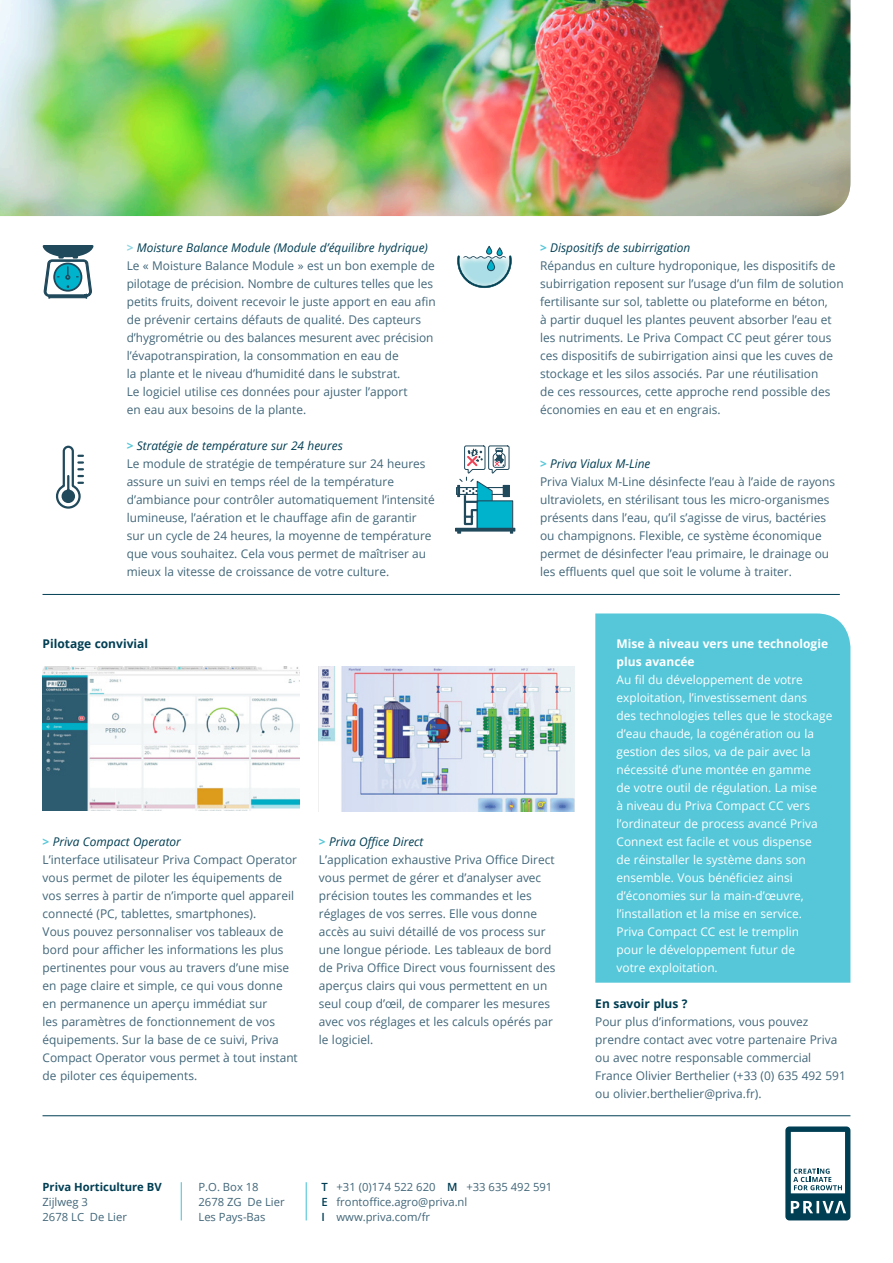
<style>
.page{position:relative;width:893px;height:1263px;background:#fff}
.page>*{position:absolute;margin:0;border:0;box-sizing:border-box;transform-origin:0 0}
.COPY{font:12px/18px "Open Sans";color:#416679}
.COPY-2{font:12px/18px "Open Sans";color:#fff}
.BULLET_ITALIC{font:italic 12px "Open Sans";color:#003e53}
.SUBHEADING_IN_COPY{font:700 12px/18px "Open Sans";color:#fff}
.SUBHEADING_IN_COPY-2{font:700 12px "Open Sans";color:#003e53}
.SUBHEADING_IN_COPY-3{font:italic 12px "Open Sans";color:#003e53}
.t1{font:11.25px "Open Sans";color:#416679}
.t2{font:700 11.25px "Open Sans";color:#003e53}
.s1{font-weight:700;font-style:normal;color:#8ed5e3}
.s2{font-weight:700;font-style:normal;color:#55c7d9}
.s3{font-weight:600;color:#003e53}
</style>
<div class="page">
<hr style="left:43px;top:1115px;width:807px;height:1px;background:#003e53">
<svg style="left:785px;top:1126px;width:65px;height:94px"></svg>
<hr style="left:181px;top:1182px;width:1px;height:38px;background:#55c7d9">
<hr style="left:306px;top:1182px;width:1px;height:38px;background:#55c7d9">
<div style="left:595px;top:613px;width:255px;height:370px;background:#55c7d9"></div>
<img style="left:0;top:0;width:850px;height:216px">
<svg style="left:42px;top:245px;width:52px;height:54px"></svg>
<svg style="left:55px;top:445px;width:29px;height:64px"></svg>
<svg style="left:457px;top:246px;width:55px;height:42px"></svg>
<div style="left:456px;top:487px;width:22px;height:8px;border:1px solid #20495c"></div>
<div style="left:455px;top:528px;width:60px;height:4px;border:1px solid #20495c"></div>
<svg style="left:457px;top:445px;width:57px;height:89px"></svg>
<hr style="left:43px;top:594px;width:797px;height:1px;background:#003e53">
<img style="left:319px;top:666px;width:255px;height:145px">
<img style="left:43px;top:666px;width:256px;height:145px">
<p class="BULLET_ITALIC" style="left:127px;top:239px;width:303px"><span class="s1">&gt;</span> Moisture Balance Module (Module d’équilibre hydrique)</p>
<p class="COPY" style="left:127px;top:256px;width:311px">Le « Moisture Balance Module » est un bon exemple de pilotage de précision. Nombre de cultures telles que les petits fruits, doivent recevoir le juste apport en eau afin de prévenir certains défauts de qualité. Des capteurs d’hygrométrie ou des balances mesurent avec précision l’évapotranspiration, la consommation en eau de<br>la plante et le niveau d’humidité dans le substrat.<br>Le logiciel utilise ces données pour ajuster l’apport<br>en eau aux besoins de la plante.</p>
<p class="BULLET_ITALIC" style="left:127px;top:437px;width:218px"><span class="s2">&gt;</span> Stratégie de température sur 24 heures</p>
<p class="COPY" style="left:127px;top:454px;width:310px">Le module de stratégie de température sur 24 heures assure un suivi en temps réel de la température d’ambiance pour contrôler automatiquement l’intensité lumineuse, l’aération et le chauffage afin de garantir sur un cycle de 24 heures, la moyenne de température que vous souhaitez. Cela vous permet de maîtriser au mieux la vitesse de croissance de votre culture.</p>
<p class="BULLET_ITALIC" style="left:540px;top:239px;width:152px"><span class="s2">&gt;</span> Dispositifs de subirrigation</p>
<p class="COPY" style="left:540px;top:256px;width:305px">Répandus en culture hydroponique, les dispositifs de subirrigation reposent sur l’usage d’un film de solution fertilisante sur sol, tablette ou plateforme en béton,<br>à partir duquel les plantes peuvent absorber l’eau et les nutriments. Le Priva Compact CC peut gérer tous ces dispositifs de subirrigation ainsi que les cuves de stockage et les silos associés. Par une réutilisation<br>de ces ressources, cette approche rend possible des économies en eau et en engrais.</p>
<p class="BULLET_ITALIC" style="left:540px;top:455px;width:112px"><span class="s2">&gt;</span> Priva Vialux M-Line</p>
<p class="COPY" style="left:540px;top:472px;width:297px">Priva Vialux M-Line désinfecte l’eau à l’aide de rayons ultraviolets, en stérilisant tous les micro-organismes présents dans l’eau, qu’il s’agisse de virus, bactéries ou champignons. Flexible, ce système économique permet de désinfecter l’eau primaire, le drainage ou les effluents quel que soit le volume à traiter.</p>
<p class="SUBHEADING_IN_COPY-2" style="left:43px;top:635px;width:107px">Pilotage convivial</p>
<p class="SUBHEADING_IN_COPY-3" style="left:43px;top:833px;width:140px"><span class="s2">&gt;</span> Priva Compact Operator</p>
<p class="COPY" style="left:43px;top:850px;width:257px">L’interface utilisateur Priva Compact Operator vous permet de piloter les équipements de vos serres à partir de n’importe quel appareil connecté (PC, tablettes, smartphones).<br>Vous pouvez personnaliser vos tableaux de bord pour afficher les informations les plus pertinentes pour vous au travers d’une mise en page claire et simple, ce qui vous donne en permanence un aperçu immédiat sur<br>les paramètres de fonctionnement de vos équipements. Sur la base de ce suivi, Priva Compact Operator vous permet à tout instant de piloter ces équipements.</p>
<p class="BULLET_ITALIC" style="left:319px;top:833px;width:106px"><span class="s2">&gt;</span> Priva Office Direct</p>
<p class="COPY" style="left:319px;top:850px;width:238px">L’application exhaustive Priva Office Direct vous permet de gérer et d’analyser avec précision toutes les commandes et les réglages de vos serres. Elle vous donne accès au suivi détaillé de vos process sur une longue période. Les tableaux de bord de Priva Office Direct vous fournissent des aperçus clairs qui vous permettent en un seul coup d’œil, de comparer les mesures avec vos réglages et les calculs opérés par le logiciel.</p>
<p class="SUBHEADING_IN_COPY" style="left:617px;top:634px;width:213px">Mise à niveau vers une technologie plus avancée</p>
<p class="COPY-2" style="left:617px;top:670px;width:217px">Au fil du développement de votre exploitation, l’investissement dans<br>des technologies telles que le stockage d’eau chaude, la cogénération ou la gestion des silos, va de pair avec la nécessité d’une montée en gamme<br>de votre outil de régulation. La mise<br>à niveau du Priva Compact CC vers l’ordinateur de process avancé Priva Connext est facile et vous dispense<br>de réinstaller le système dans son ensemble. Vous bénéficiez ainsi d’économies sur la main-d’œuvre, l’installation et la mise en service.<br>Priva Compact CC est le tremplin<br>pour le développement futur de<br>votre exploitation.</p>
<p class="SUBHEADING_IN_COPY-2" style="left:595px;top:995px;width:94px">En savoir plus ?</p>
<p class="COPY" style="left:595px;top:1012px;width:252px">Pour plus d’informations, vous pouvez prendre contact avec votre partenaire Priva ou avec notre responsable commercial France Olivier Berthelier (+33 (0) 635 492 591 ou olivier.berthelier@priva.fr).</p>
<p class="t2" style="left:43px;top:1178px;width:121px">Priva Horticulture BV</p>
<p class="t1" style="left:43px;top:1194px;width:47px">Zijlweg 3</p>
<p class="t1" style="left:43px;top:1209px;width:86px">2678 LC De Lier</p>
<p class="t1" style="left:198px;top:1179px;width:62px">P.O. Box 18</p>
<p class="t1" style="left:198px;top:1194px;width:88px">2678 ZG De Lier</p>
<p class="t1" style="left:198px;top:1209px;width:69px">Les Pays-Bas</p>
<p class="t1" style="left:322px;top:1179px;width:232px"><span class="s3">T</span> +31 (0)174 522 620 <span class="s3">M</span> +33 635 492 591</p>
<p class="t1" style="left:322px;top:1194px;width:147px"><span class="s3">E</span> frontoffice.agro@priva.nl</p>
<p class="t1" style="left:322px;top:1209px;width:110px"><span class="s3">I</span> www.priva.com/fr</p>
</div>
